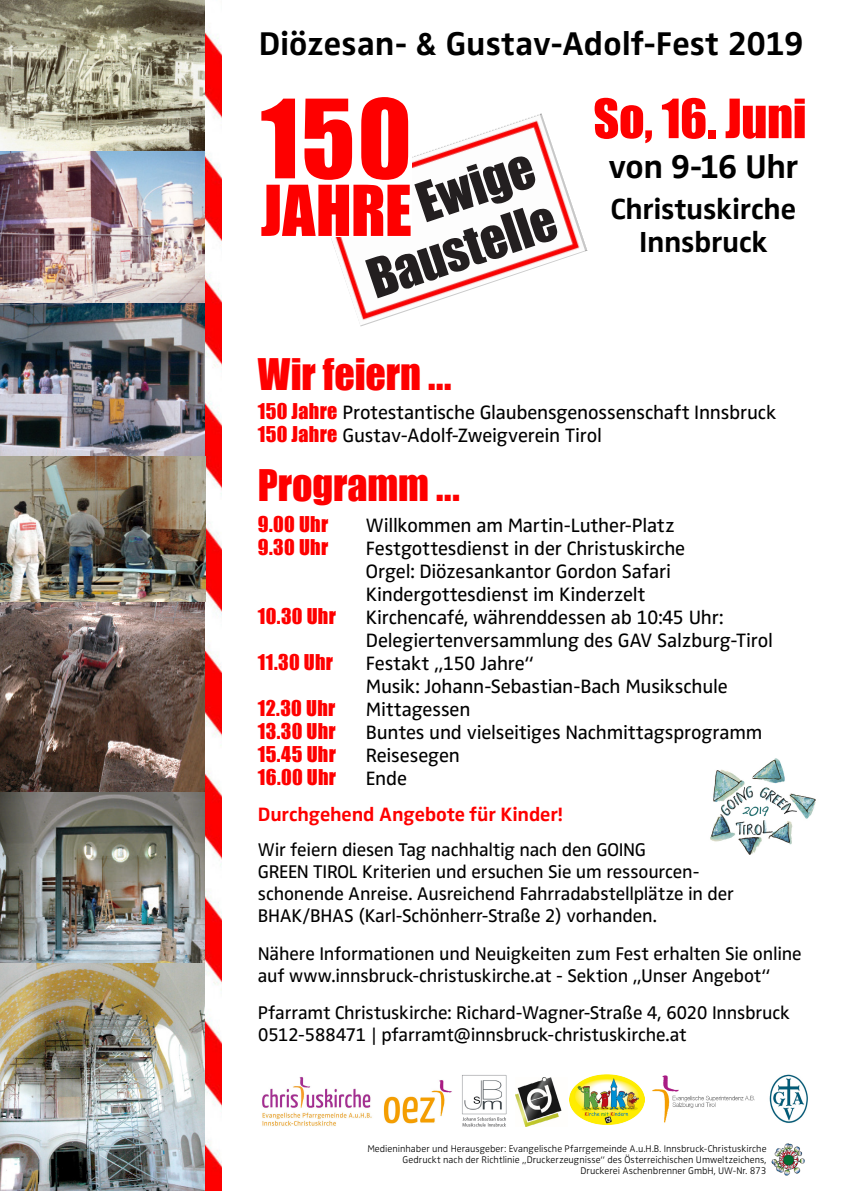
<style>
.page{position:relative;width:842px;height:1191px;background:#fff}
.page>*{position:absolute;margin:0;border:0;box-sizing:border-box;transform-origin:0 0}
.t1{font:100.8px "Impact";color:#fe0000}
.t2{font:64.8px "Impact";letter-spacing:-.005em;color:#fe0000}
.t3{font:50.4px "Impact";color:#231f20}
.t4{font:50px "Impact";letter-spacing:-.01em;color:#fe0000}
.t5{font:40px "Impact";letter-spacing:-.005em;color:#fe0000}
.t6{font:700 34px "Zwo";color:#000}
.t7{font:700 30px "Zwo";letter-spacing:-.01em;color:#000}
.t8{font:20px "Zwo";letter-spacing:-.01em;color:#000}
.t9{font:20px "Impact";letter-spacing:.015em;color:#fe0000}
.t10{font:700 20px "Zwo";letter-spacing:-.005em;color:#fe0000}
.t11{font:19px/22px "Zwo";letter-spacing:-.01em;color:#000}
.t12{font:300 10px/11px "Zwo";color:#000;text-align:right}
.s1{font-family:"Impact";color:#fe0000}
</style>
<div class="page">
<img style="left:331px;top:113px;width:256px;height:213px">
<img style="left:0;top:0;width:205px;height:151px">
<img style="left:0;top:151px;width:205px;height:153px">
<img style="left:0;top:304px;width:205px;height:152px">
<img style="left:0;top:601px;width:205px;height:191px">
<img style="left:0;top:792px;width:205px;height:171px">
<img style="left:0;top:963px;width:205px;height:228px">
<img style="left:262px;top:1077px;width:110px;height:49px">
<img style="left:652px;top:1075px;width:103px;height:48px">
<img style="left:462px;top:1075px;width:45px;height:52px">
<img style="left:769px;top:1074px;width:39px;height:49px">
<div style="left:261px;top:99px;width:151px;height:137px;background:#fff"></div>
<img style="left:205px;top:30px;width:17px;height:1161px">
<img style="left:0;top:456px;width:205px;height:145px">
<img style="left:384px;top:1080px;width:68px;height:43px">
<img style="left:710px;top:758px;width:106px;height:97px">
<img style="left:516px;top:1077px;width:46px;height:49px">
<img style="left:570px;top:1074px;width:74px;height:50px">
<img style="left:771px;top:1143px;width:34px;height:33px">
<p class="t6" style="left:259px;top:23px;width:546px">Diözesan- &amp; Gustav-Adolf-Fest 2019</p>
<p class="t1" style="left:261px;top:61px;width:152px">150</p>
<p class="t2" style="left:261px;top:160px;width:152px">JAHRE</p>
<p class="t3" style="left:406px;top:168px;width:122px;rotate:-19deg">Ewige</p>
<p class="t3" style="left:357px;top:244px;width:197px;rotate:-19deg">Baustelle</p>
<p class="t5" style="left:258px;top:343px;width:195px">Wir feiern ...</p>
<p class="t4" style="left:593px;top:80px;width:215px">So, 16. Juni</p>
<p class="t6" style="left:608px;top:147px;width:191px">von 9-16 Uhr</p>
<p class="t7" style="left:611px;top:191px;width:187px">Christuskirche</p>
<p class="t7" style="left:639px;top:225px;width:130px">Innsbruck</p>
<p class="t8" style="left:258px;top:401px;width:520px"><span class="s1">150 Jahre</span> Protestantische Glaubensgenossenschaft Innsbruck</p>
<p class="t8" style="left:258px;top:424px;width:346px"><span class="s1">150 Jahre</span> Gustav-Adolf-Zweigverein Tirol</p>
<p class="t5" style="left:258px;top:454px;width:203px">Programm ...</p>
<p class="t9" style="left:258px;top:508px;width:72px">9.00 Uhr</p>
<p class="t8" style="left:366px;top:514px;width:310px">Willkommen am Martin-Luther-Platz</p>
<p class="t9" style="left:258px;top:531px;width:72px">9.30 Uhr</p>
<p class="t8" style="left:366px;top:537px;width:321px">Festgottesdienst in der Christuskirche</p>
<p class="t8" style="left:366px;top:560px;width:307px">Orgel: Diözesankantor Gordon Safari</p>
<p class="t8" style="left:366px;top:583px;width:281px">Kindergottesdienst im Kinderzelt</p>
<p class="t9" style="left:258px;top:600px;width:80px">10.30 Uhr</p>
<p class="t8" style="left:366px;top:606px;width:359px">Kirchencafé, währenddessen ab 10:45 Uhr:</p>
<p class="t8" style="left:366px;top:629px;width:409px">Delegiertenversammlung des GAV Salzburg-Tirol</p>
<p class="t9" style="left:258px;top:646px;width:77px">11.30 Uhr</p>
<p class="t8" style="left:366px;top:652px;width:170px">Festakt „150 Jahre“</p>
<p class="t8" style="left:366px;top:675px;width:363px">Musik: Johann-Sebastian-Bach Musikschule</p>
<p class="t9" style="left:258px;top:692px;width:79px">12.30 Uhr</p>
<p class="t8" style="left:366px;top:698px;width:106px">Mittagessen</p>
<p class="t9" style="left:258px;top:715px;width:79px">13.30 Uhr</p>
<p class="t8" style="left:366px;top:721px;width:398px">Buntes und vielseitiges Nachmittagsprogramm</p>
<p class="t9" style="left:258px;top:738px;width:80px">15.45 Uhr</p>
<p class="t8" style="left:366px;top:744px;width:96px">Reisesegen</p>
<p class="t9" style="left:258px;top:761px;width:80px">16.00 Uhr</p>
<p class="t8" style="left:366px;top:767px;width:43px">Ende</p>
<p class="t10" style="left:258px;top:803px;width:307px">Durchgehend Angebote für Kinder!</p>
<p class="t11" style="left:258px;top:838px;width:390px">Wir feiern diesen Tag nachhaltig nach den GOING</p>
<p class="t11" style="left:258px;top:860px;width:443px">GREEN TIROL Kriterien und ersuchen Sie um ressourcen-</p>
<p class="t11" style="left:258px;top:882px;width:478px">schonende Anreise. Ausreichend Fahrradabstellplätze in der</p>
<p class="t11" style="left:258px;top:904px;width:400px">BHAK/BHAS (Karl-Schönherr-Straße 2) vorhanden.</p>
<p class="t11" style="left:258px;top:942px;width:545px">Nähere Informationen und Neuigkeiten zum Fest erhalten Sie online auf www.innsbruck-christuskirche.at - Sektion „Unser Angebot“</p>
<p class="t11" style="left:258px;top:1001px;width:534px">Pfarramt Christuskirche: Richard-Wagner-Straße 4, 6020 Innsbruck</p>
<p class="t11" style="left:258px;top:1023px;width:430px">0512-588471 | pfarramt@innsbruck-christuskirche.at</p>
<p class="t12" style="left:367px;top:1142px;width:401px">Medieninhaber und Herausgeber: Evangelische Pfarrgemeinde A.u.H.B. Innsbruck-Christuskirche<br>Gedruckt nach der Richtlinie „Druckerzeugnisse“ des Österreichischen Umweltzeichens,</p>
<p class="t12" style="left:581px;top:1164px;width:187px">Druckerei Aschenbrenner GmbH, UW-Nr. 873</p>
</div>
